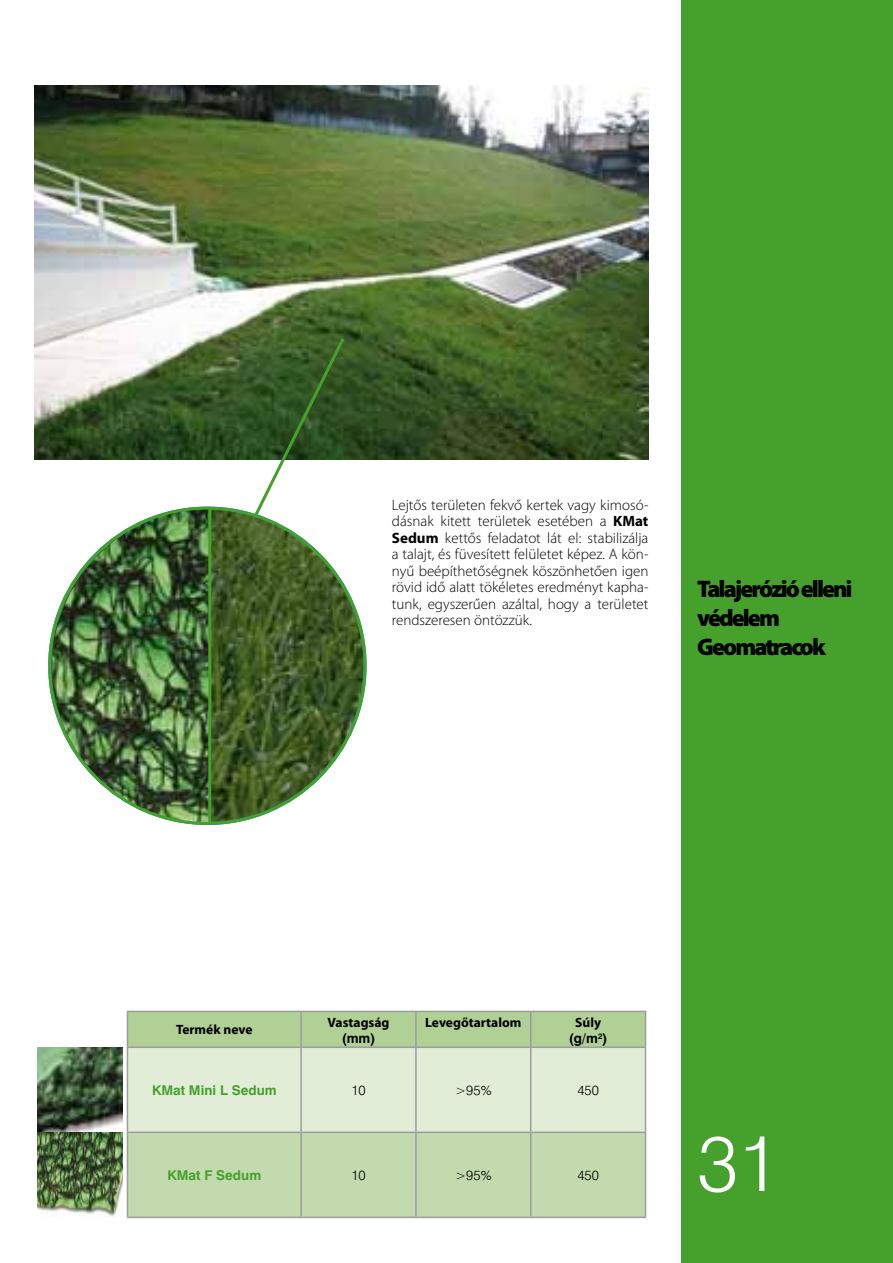
<style>
.page{position:relative;width:893px;height:1263px;background:#fff}
.page>*{position:absolute;margin:0;border:0;box-sizing:border-box;transform-origin:0 0}
.t1{font:300 78px "Swiss 721 BT";color:#fff}
.t2{font:900 24px/28.8px "Myriad Pro";letter-spacing:-.08em;color:#000}
.t3{font:300 15px/16.5px "Myriad Pro";color:#000;text-align:justify}
.t4{font:700 13.5px "Myriad Pro";color:#000}
.t5{font:700 13.5px "Swiss 721 BT";color:#45a12b}
.t6{font:300 13.5px "Swiss 721 BT";color:#000}
.t7{font:700 13.5px "Swiss 721 BT";color:#000}
.s1{font-weight:700}
</style>
<div class="page">
<svg style="left:128px;top:1012px;width:517px;height:204px;background:#ccdfba"></svg>
<hr style="left:127px;top:1011px;width:174px;height:1px;background:#9c9d9f">
<hr style="left:127px;top:1012px;width:1px;height:34px;background:#9c9d9f">
<hr style="left:301px;top:1011px;width:115px;height:1px;background:#9c9d9f">
<hr style="left:300px;top:1012px;width:2px;height:34px;background:#9c9d9f">
<hr style="left:416px;top:1011px;width:115px;height:1px;background:#9c9d9f">
<hr style="left:415px;top:1012px;width:2px;height:34px;background:#9c9d9f">
<hr style="left:531px;top:1011px;width:115px;height:1px;background:#9c9d9f">
<hr style="left:530px;top:1012px;width:1px;height:34px;background:#9c9d9f">
<hr style="left:645px;top:1012px;width:1px;height:34px;background:#9c9d9f">
<hr style="left:127px;top:1046px;width:174px;height:2px;background:#9c9d9f">
<hr style="left:127px;top:1048px;width:1px;height:83px;background:#9c9d9f">
<hr style="left:301px;top:1046px;width:115px;height:2px;background:#9c9d9f">
<hr style="left:300px;top:1048px;width:2px;height:83px;background:#9c9d9f">
<hr style="left:416px;top:1046px;width:115px;height:2px;background:#9c9d9f">
<hr style="left:415px;top:1048px;width:2px;height:83px;background:#9c9d9f">
<hr style="left:531px;top:1046px;width:115px;height:2px;background:#9c9d9f">
<hr style="left:530px;top:1048px;width:1px;height:83px;background:#9c9d9f">
<hr style="left:645px;top:1048px;width:1px;height:83px;background:#9c9d9f">
<hr style="left:127px;top:1131px;width:174px;height:2px;background:#9c9d9f">
<hr style="left:127px;top:1133px;width:1px;height:83px;background:#9c9d9f">
<hr style="left:301px;top:1131px;width:115px;height:2px;background:#9c9d9f">
<hr style="left:300px;top:1133px;width:2px;height:83px;background:#9c9d9f">
<hr style="left:416px;top:1131px;width:115px;height:2px;background:#9c9d9f">
<hr style="left:415px;top:1133px;width:2px;height:83px;background:#9c9d9f">
<hr style="left:531px;top:1131px;width:115px;height:2px;background:#9c9d9f">
<hr style="left:530px;top:1133px;width:1px;height:83px;background:#9c9d9f">
<hr style="left:645px;top:1133px;width:1px;height:83px;background:#9c9d9f">
<hr style="left:127px;top:1216px;width:174px;height:2px;background:#9c9d9f">
<hr style="left:301px;top:1216px;width:115px;height:2px;background:#9c9d9f">
<hr style="left:416px;top:1216px;width:115px;height:2px;background:#9c9d9f">
<hr style="left:531px;top:1216px;width:115px;height:2px;background:#9c9d9f">
<img style="left:38px;top:1047px;width:85px;height:170px">
<div style="left:681px;top:0;width:212px;height:1263px;background:#45a12b"></div>
<img style="left:34px;top:85px;width:614px;height:374px">
<img style="left:50px;top:508px;width:315px;height:315px;border-radius:50%">
<img style="left:52px;top:509px;width:156px;height:315px">
<svg style="left:251px;top:335px;width:96px;height:186px"></svg>
<hr style="left:208px;top:508px;width:3px;height:314px;background:#45a12b">
<p class="t3" style="left:392px;top:496px;width:258px">Lejtős területen fekvő kertek vagy kimosó&shy;dásnak kitett területek esetében a <span class="s1">KMat Sedum</span> kettős feladatot lát el: stabilizálja a talajt, és füvesített felületet képez. A kön&shy;nyű beépíthetőségnek köszönhetően igen rövid idő alatt tökéletes eredményt kapha&shy;tunk, egyszerűen azáltal, hogy a területet rendszeresen öntözzük.</p>
<h2 class="t2" style="left:697px;top:574px;width:157px">Talajerózió elleni védelem<br>Geomatracok</h2>
<p class="t4" style="left:176px;top:1021px;width:78px">Termék neve</p>
<p class="t4" style="left:328px;top:1013px;width:63px">Vastagság</p>
<p class="t7" style="left:342px;top:1030px;width:35px">(mm)</p>
<p class="t4" style="left:425px;top:1013px;width:98px">Levegőtartalom</p>
<p class="t4" style="left:575px;top:1013px;width:27px">Súly</p>
<p class="t7" style="left:569px;top:1030px;width:40px">(g/m<sup>2</sup>)</p>
<p class="t5" style="left:152px;top:1082px;width:126px">KMat Mini L Sedum</p>
<p class="t6" style="left:351px;top:1082px;width:16px">10</p>
<p class="t6" style="left:455px;top:1082px;width:38px">&gt;95%</p>
<p class="t6" style="left:577px;top:1082px;width:23px">450</p>
<p class="t5" style="left:167px;top:1167px;width:95px">KMat F Sedum</p>
<p class="t6" style="left:351px;top:1167px;width:16px">10</p>
<p class="t6" style="left:455px;top:1167px;width:38px">&gt;95%</p>
<p class="t6" style="left:577px;top:1167px;width:23px">450</p>
<h1 class="t1" style="left:697px;top:1116px;width:84px">31</h1>
</div>
